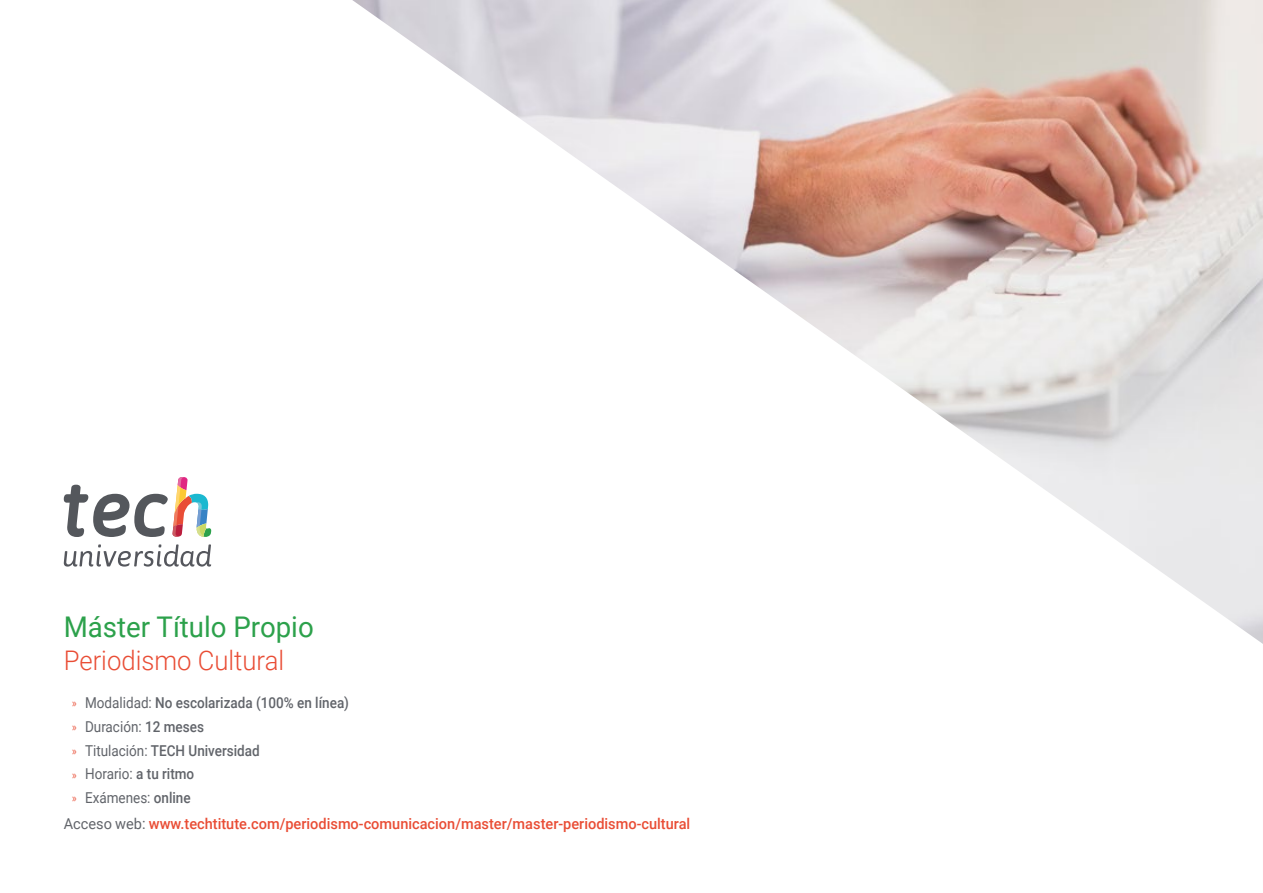
<style>
.page{position:relative;width:1263px;height:893px;background:#fff}
.page>*{position:absolute;margin:0;border:0;box-sizing:border-box;transform-origin:0 0}
.t1{font:28.5px "Roboto";color:#2ca14b}
.t2{font:300 27px "Roboto";color:#e94d35;scale:.95 1}
.t3{font:500 15px/23.7px "Roboto";color:#61646a;scale:.9 1}
.t4{font:500 15px "Roboto";color:#e94d35}
.s1{font-family:"Myriad Pro";font-weight:400;font-size:12px;color:#e94d35}
.s2{font-weight:400}
.s3{font-weight:400;color:#61646a}
</style>
<div class="page">
<img style="left:352px;top:0;width:911px;height:644px">
<svg style="left:64px;top:477px;width:147px;height:60px"></svg>
<svg style="left:64px;top:544px;width:147px;height:23px"></svg>
<h1 class="t1" style="left:64px;top:607px;width:251px">Máster Título Propio</h1>
<h2 class="t2" style="left:64px;top:641px;width:233px">Periodismo Cultural</h2>
<p class="t3" style="left:72px;top:690px;width:309px"><span class="s1">»</span> <span class="s2">Modalidad:</span> No escolarizada (100% en línea) <span class="s1">»</span> <span class="s2">Duración:</span> 12 meses<br><span class="s1">»</span> <span class="s2">Titulación:</span> TECH Universidad<br><span class="s1">»</span> <span class="s2">Horario:</span> a tu ritmo<br><span class="s1">»</span> <span class="s2">Exámenes:</span> online</p>
<p class="t4" style="left:64px;top:813px;width:628px"><span class="s3">Acceso web:</span> www.techtitute.com/periodismo-comunicacion/master/master-periodismo-cultural</p>
</div>
